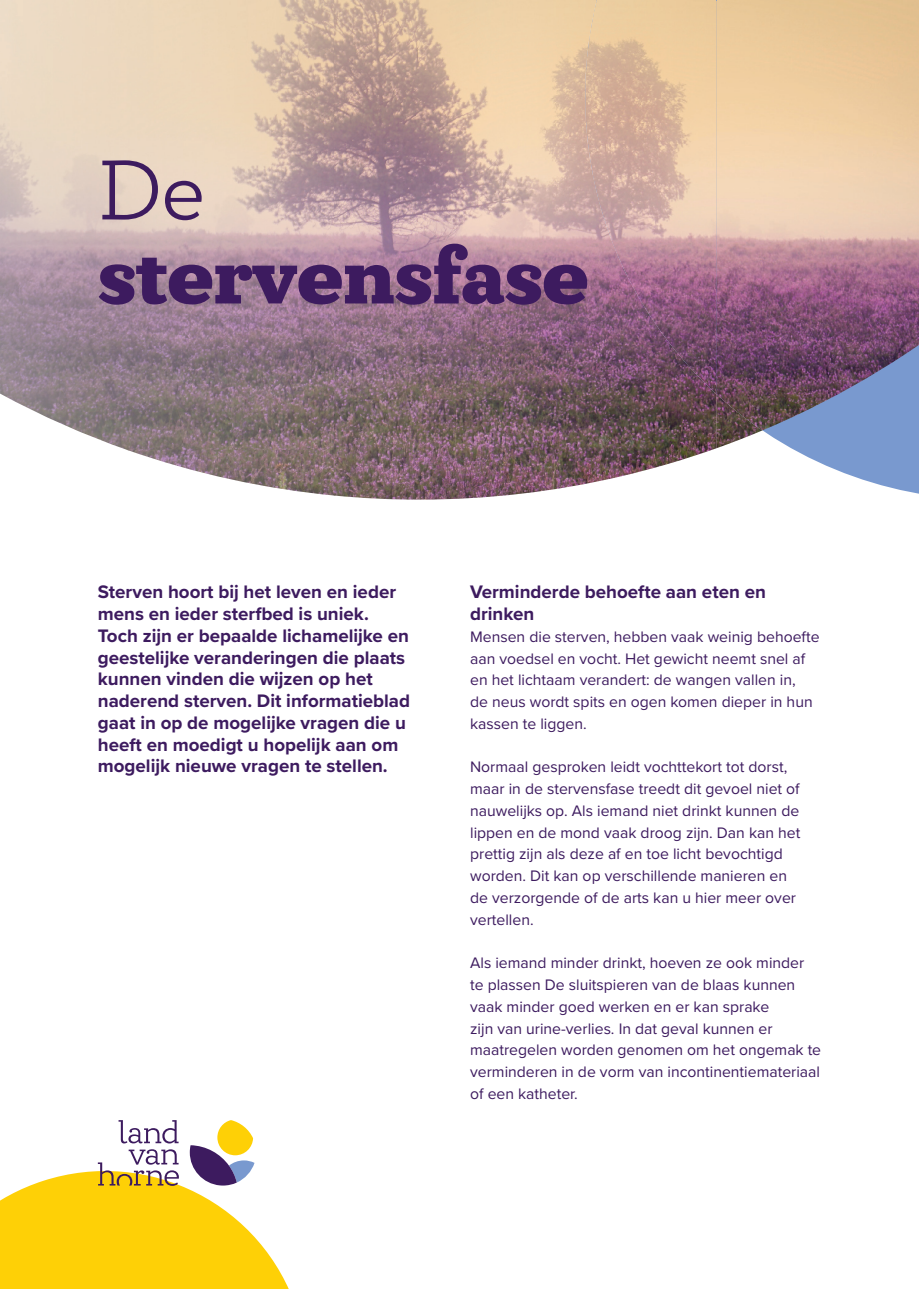
<style>
.page{position:relative;width:919px;height:1289px;background:#fff}
.page>*{position:absolute;margin:0;border:0;box-sizing:border-box;transform-origin:0 0}
.t1{font:900 84px "Circe Slab C";color:#3d1b5f}
.t2{font:300 84px "Circe Slab A";color:#3d1b5f}
.t3{font:700 18.75px/21.8px "Proxima Nova";color:#3d1b5f}
.t4{font:15.75px/21.8px "Proxima Nova";color:#3d1b5f}
</style>
<div class="page">
<svg style="left:716px;top:430px;width:202px;height:64px"></svg>
<img style="left:716px;top:430px;width:46px;height:18px">
<img style="left:716px;top:0;width:202px;height:430px">
<img style="left:0;top:0;width:334px;height:450px">
<img style="left:334px;top:0;width:287px;height:499px">
<img style="left:620px;top:394px;width:48px;height:82px">
<img style="left:668px;top:394px;width:48px;height:70px">
<img style="left:126px;top:449px;width:208px;height:46px">
<img style="left:566px;top:0;width:150px;height:394px">
<svg style="left:0;top:1120px;width:289px;height:168px"></svg>
<h1 class="t2" style="left:98px;top:143px;width:108px">De</h1>
<h1 class="t1" style="left:98px;top:225px;width:492px">stervensfase</h1>
<p class="t3" style="left:98px;top:581px;width:314px">Sterven hoort bij het leven en ieder mens en ieder sterfbed is uniek.<br>Toch zijn er bepaalde lichamelijke en geestelijke veranderingen die plaats kunnen vinden die wijzen op het naderend sterven. Dit informatieblad gaat in op de mogelijke vragen die u heeft en moedigt u hopelijk aan om mogelijk nieuwe vragen te stellen.</p>
<p class="t3" style="left:470px;top:581px;width:297px">Verminderde behoefte aan eten en drinken</p>
<p class="t4" style="left:470px;top:625px;width:351px">Mensen die sterven, hebben vaak weinig behoefte aan voedsel en vocht. Het gewicht neemt snel af en het lichtaam verandert: de wangen vallen in,<br>de neus wordt spits en ogen komen dieper in hun kassen te liggen.</p>
<p class="t4" style="left:470px;top:755px;width:332px">Normaal gesproken leidt vochttekort tot dorst, maar in de stervensfase treedt dit gevoel niet of nauwelijks op. Als iemand niet drinkt kunnen de lippen en de mond vaak droog zijn. Dan kan het prettig zijn als deze af en toe licht bevochtigd worden. Dit kan op verschillende manieren en de verzorgende of de arts kan u hier meer over vertellen.</p>
<p class="t4" style="left:470px;top:951px;width:352px">Als iemand minder drinkt, hoeven ze ook minder te plassen De sluitspieren van de blaas kunnen vaak minder goed werken en er kan sprake<br>zijn van urine-verlies. In dat geval kunnen er maatregelen worden genomen om het ongemak te verminderen in de vorm van incontinentiemateriaal of een katheter.</p>
</div>
